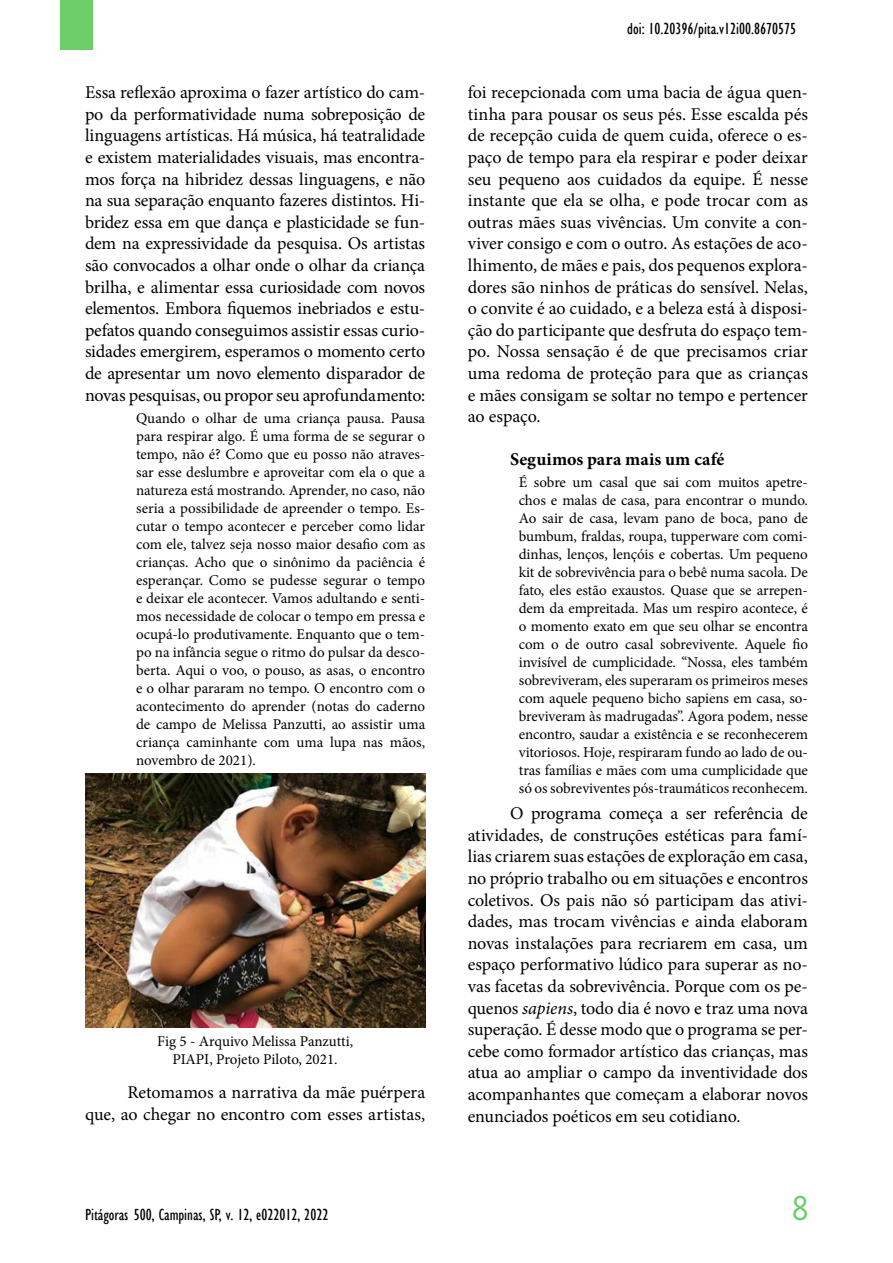
<style>
.page{position:relative;width:893px;height:1263px;background:#fff}
.page>*{position:absolute;margin:0;border:0;box-sizing:border-box;transform-origin:0 0}
.t1{font:36px "Orator Std";color:#6bce67}
.t2{font:18px/21.6px "Minion Pro";letter-spacing:-.005em;color:#000;text-align:justify}
.t3{font:700 18px "Minion Pro";letter-spacing:.005em;color:#000}
.t4{font:condensed 16.5px "Gill Sans";color:#000}
.t5{font:15px/18px "Minion Pro";letter-spacing:-.005em;color:#000;text-align:justify}
.s1{font-style:italic}
</style>
<div class="page">
<div style="left:60px;top:0;width:32px;height:50px;background:#6bce67"></div>
<img style="left:85px;top:773px;width:340px;height:255px">
<p class="t2" style="left:85px;top:82px;width:342px">Essa reflexão aproxima o fazer artístico do cam&shy;po da performatividade numa sobreposição de linguagens artísticas. Há música, há teatralidade e existem materialidades visuais, mas encontra&shy;mos força na hibridez dessas linguagens, e não na sua separação enquanto fazeres distintos. Hi&shy;bridez essa em que dança e plasticidade se fun&shy;dem na expressividade da pesquisa. Os artistas são convocados a olhar onde o olhar da criança brilha, e alimentar essa curiosidade com novos elementos. Embora fiquemos inebriados e estu&shy;pefatos quando conseguimos assistir essas curio&shy;sidades emergirem, esperamos o momento certo de apresentar um novo elemento disparador de novas pesquisas, ou propor seu aprofundamento:</p>
<p class="t5" style="left:136px;top:409px;width:291px">Quando o olhar de uma criança pausa. Pausa para respirar algo. É uma forma de se segurar o tempo, não é? Como que eu posso não atraves&shy;sar esse deslumbre e aproveitar com ela o que a natureza está mostrando. Aprender, no caso, não seria a possibilidade de apreender o tempo. Es&shy;cutar o tempo acontecer e perceber como lidar com ele, talvez seja nosso maior desafio com as crianças. Acho que o sinônimo da paciência é esperançar. Como se pudesse segurar o tempo e deixar ele acontecer. Vamos adultando e senti&shy;mos necessidade de colocar o tempo em pressa e ocupá-lo produtivamente. Enquanto que o tem&shy;po na infância segue o ritmo do pulsar da desco&shy;berta. Aqui o voo, o pouso, as asas, o encontro e o olhar pararam no tempo. O encontro com o acontecimento do aprender (notas do caderno de campo de Melissa Panzutti, ao assistir uma criança caminhante com uma lupa nas mãos, novembro de 2021).</p>
<p class="t5" style="left:157px;top:1032px;width:198px;text-align:center">Fig 5 - Arquivo Melissa Panzutti,<br>PIAPI, Projeto Piloto, 2021.</p>
<p class="t2" style="left:85px;top:1082px;width:342px;text-align:right">Retomamos a narrativa da mãe puérpera<br>que, ao chegar no encontro com esses artistas,</p>
<p class="t4" style="left:85px;top:1205px;width:245px">Pitágoras 500, Campinas, SP, v. 12, e022012, 2022</p>
<p class="t4" style="left:627px;top:19px;width:170px">doi: 10.20396/pita.v12i00.8670575</p>
<p class="t2" style="left:468px;top:82px;width:342px">foi recepcionada com uma bacia de água quen&shy;tinha para pousar os seus pés. Esse escalda pés de recepção cuida de quem cuida, oferece o es&shy;paço de tempo para ela respirar e poder deixar seu pequeno aos cuidados da equipe. É nesse instante que ela se olha, e pode trocar com as outras mães suas vivências. Um convite a con&shy;viver consigo e com o outro. As estações de aco&shy;lhimento, de mães e pais, dos pequenos explora&shy;dores são ninhos de práticas do sensível. Nelas, o convite é ao cuidado, e a beleza está à disposi&shy;ção do participante que desfruta do espaço tem&shy;po. Nossa sensação é de que precisamos criar uma redoma de proteção para que as crianças e mães consigam se soltar no tempo e pertencer ao espaço.</p>
<p class="t3" style="left:510px;top:447px;width:215px">Seguimos para mais um café</p>
<p class="t5" style="left:519px;top:474px;width:291px">É sobre um casal que sai com muitos apetre&shy;chos e malas de casa, para encontrar o mundo.<br>Ao sair de casa, levam pano de boca, pano de bumbum, fraldas, roupa, tupperware com comi&shy;dinhas, lenços, lençóis e cobertas. Um pequeno kit de sobrevivência para o bebê numa sacola. De fato, eles estão exaustos. Quase que se arrepen&shy;dem da empreitada. Mas um respiro acontece, é o momento exato em que seu olhar se encontra com o de outro casal sobrevivente. Aquele fio invisível de cumplicidade. “Nossa, eles também sobreviveram, eles superaram os primeiros meses com aquele pequeno bicho sapiens em casa, so&shy;breviveram às madrugadas”. Agora podem, nesse encontro, saudar a existência e se reconhecerem vitoriosos. Hoje, respiraram fundo ao lado de ou&shy;tras famílias e mães com uma cumplicidade que só os sobreviventes pós-traumáticos reconhecem.</p>
<p class="t2" style="left:468px;top:803px;width:342px;text-indent:43px">O programa começa a ser referência de atividades, de construções estéticas para famí&shy;lias criarem suas estações de exploração em casa, no próprio trabalho ou em situações e encontros coletivos. Os pais não só participam das ativi&shy;dades, mas trocam vivências e ainda elaboram novas instalações para recriarem em casa, um espaço performativo lúdico para superar as no&shy;vas facetas da sobrevivência. Porque com os pe&shy;quenos <span class="s1">sapiens</span>, todo dia é novo e traz uma nova superação. É desse modo que o programa se per&shy;cebe como formador artístico das crianças, mas atua ao ampliar o campo da inventividade dos acompanhantes que começam a elaborar novos enunciados poéticos em seu cotidiano.</p>
<h1 class="t1" style="left:790px;top:1182px;width:23px">8</h1>
</div>
